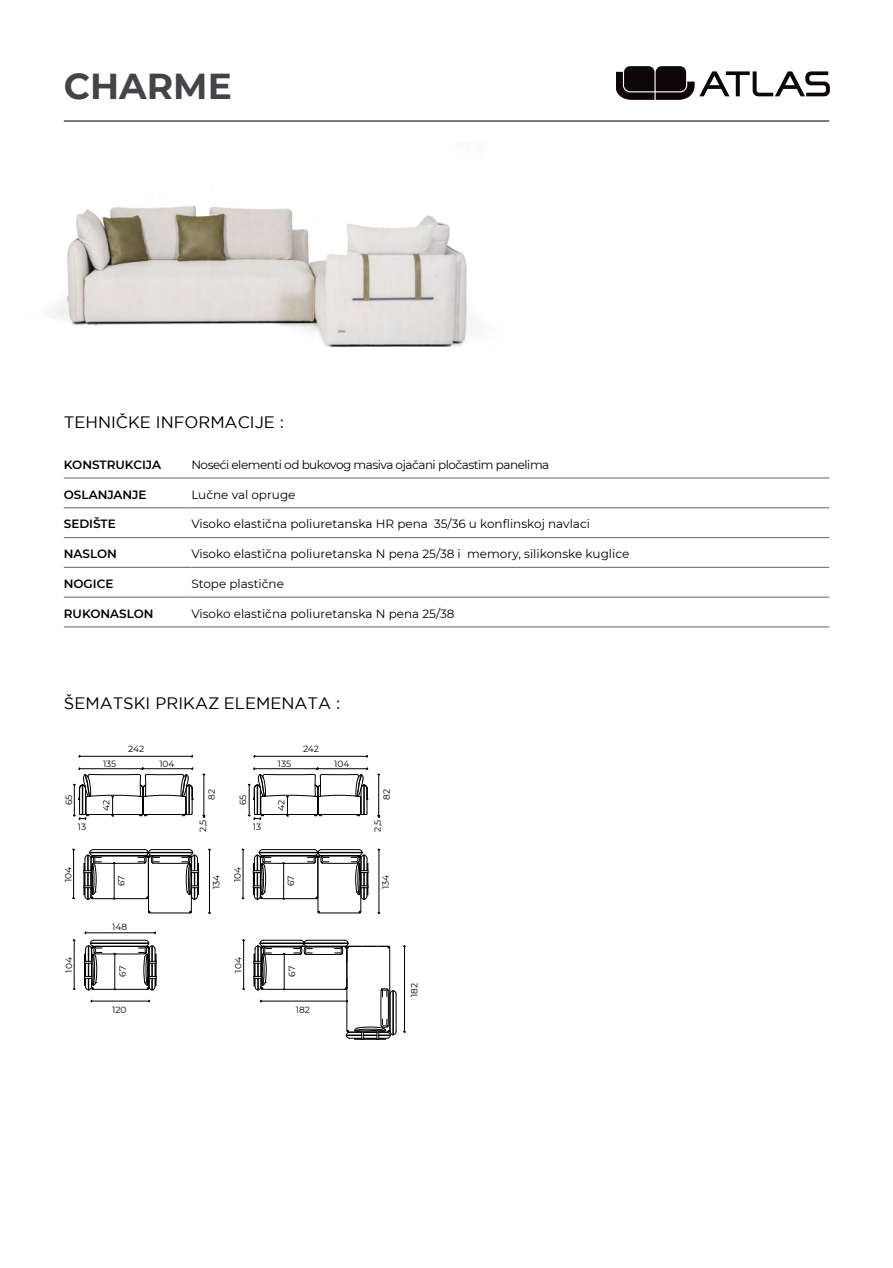
<style>
.page{position:relative;width:893px;height:1268px;background:#fff}
.page>*{position:absolute;margin:0;border:0;box-sizing:border-box;transform-origin:0 0}
.t1{font:700 36px "Montserrat";color:#454347}
.t2{font:16.5px "Gotham";color:#000}
.t3{font:12px "Montserrat";color:#000}
.t4{font:12px "Montserrat";letter-spacing:-.04em;color:#000}
.t5{font:600 12px "Montserrat";color:#000}
.t6{font:9px "Montserrat";color:#000}
</style>
<div class="page">
<img style="left:50px;top:206px;width:421px;height:142px">
<svg style="left:616px;top:66px;width:213px;height:34px"></svg>
<hr style="left:64px;top:120px;width:765px;height:2px;background:#504f53">
<hr style="left:64px;top:477px;width:127px;height:1px;background:#757378">
<hr style="left:191px;top:477px;width:638px;height:1px;background:#757378">
<hr style="left:64px;top:507px;width:127px;height:1px;background:#757378">
<hr style="left:191px;top:507px;width:638px;height:1px;background:#757378">
<hr style="left:64px;top:537px;width:127px;height:1px;background:#757378">
<hr style="left:191px;top:537px;width:638px;height:1px;background:#757378">
<hr style="left:64px;top:566px;width:127px;height:2px;background:#757378">
<hr style="left:191px;top:566px;width:638px;height:2px;background:#757378">
<hr style="left:64px;top:596px;width:127px;height:1px;background:#757378">
<hr style="left:191px;top:596px;width:638px;height:1px;background:#757378">
<hr style="left:64px;top:626px;width:127px;height:1px;background:#757378">
<hr style="left:191px;top:626px;width:638px;height:1px;background:#757378">
<hr style="left:79px;top:755px;width:114px;height:1px;background:#000">
<hr style="left:204px;top:773px;width:1px;height:43px;background:#000">
<hr style="left:73px;top:849px;width:1px;height:49px;background:#000">
<hr style="left:209px;top:849px;width:1px;height:64px;background:#000">
<hr style="left:74px;top:939px;width:1px;height:50px;background:#000">
<hr style="left:85px;top:932px;width:71px;height:1px;background:#000">
<hr style="left:91px;top:1000px;width:59px;height:1px;background:#000">
<hr style="left:254px;top:755px;width:113px;height:1px;background:#000">
<hr style="left:378px;top:773px;width:1px;height:43px;background:#000">
<hr style="left:243px;top:849px;width:1px;height:49px;background:#000">
<hr style="left:379px;top:849px;width:1px;height:64px;background:#000">
<hr style="left:243px;top:939px;width:1px;height:50px;background:#000">
<hr style="left:404px;top:945px;width:1px;height:87px;background:#000">
<svg style="left:83px;top:849px;width:116px;height:64px"></svg>
<svg style="left:84px;top:939px;width:73px;height:51px"></svg>
<svg style="left:253px;top:849px;width:116px;height:64px"></svg>
<svg style="left:253px;top:939px;width:144px;height:100px"></svg>
<svg style="left:73px;top:767px;width:121px;height:52px"></svg>
<svg style="left:248px;top:767px;width:121px;height:52px"></svg>
<h1 class="t1" style="left:64px;top:60px;width:170px">CHARME</h1>
<h2 class="t2" style="left:64px;top:411px;width:222px">TEHNIČKE INFORMACIJE :</h2>
<p class="t5" style="left:64px;top:456px;width:99px">KONSTRUKCIJA</p>
<p class="t4" style="left:191px;top:456px;width:359px">Noseći elementi od bukovog masiva ojačani pločastim panelima</p>
<p class="t5" style="left:64px;top:486px;width:84px">OSLANJANJE</p>
<p class="t3" style="left:191px;top:486px;width:106px">Lučne val opruge</p>
<p class="t5" style="left:64px;top:515px;width:54px">SEDIŠTE</p>
<p class="t3" style="left:191px;top:516px;width:400px">Visoko elastična poliuretanska HR pena 35/36 u konflinskoj navlaci</p>
<p class="t5" style="left:64px;top:545px;width:55px">NASLON</p>
<p class="t3" style="left:191px;top:545px;width:439px">Visoko elastična poliuretanska N pena 25/38 i memory, silikonske kuglice</p>
<p class="t5" style="left:64px;top:575px;width:51px">NOGICE</p>
<p class="t3" style="left:191px;top:575px;width:94px">Stope plastične</p>
<p class="t5" style="left:64px;top:605px;width:91px">RUKONASLON</p>
<p class="t3" style="left:191px;top:605px;width:265px">Visoko elastična poliuretanska N pena 25/38</p>
<h2 class="t2" style="left:64px;top:692px;width:278px">ŠEMATSKI PRIKAZ ELEMENATA :</h2>
<p class="t6" style="left:128px;top:742px;width:17px">242</p>
<p class="t6" style="left:303px;top:742px;width:17px">242</p>
<p class="t6" style="left:103px;top:757px;width:15px">135</p>
<p class="t6" style="left:159px;top:757px;width:17px">104</p>
<p class="t6" style="left:278px;top:757px;width:15px">135</p>
<p class="t6" style="left:334px;top:757px;width:17px">104</p>
<p class="t6" style="left:63px;top:805px;width:12px;rotate:-90deg">65</p>
<p class="t6" style="left:100px;top:811px;width:13px;rotate:-90deg">42</p>
<p class="t6" style="left:205px;top:800px;width:12px;rotate:-90deg">82</p>
<p class="t6" style="left:237px;top:805px;width:12px;rotate:-90deg">65</p>
<p class="t6" style="left:275px;top:811px;width:13px;rotate:-90deg">42</p>
<p class="t6" style="left:380px;top:800px;width:12px;rotate:-90deg">82</p>
<p class="t6" style="left:78px;top:820px;width:10px">13</p>
<p class="t6" style="left:197px;top:831px;width:14px;rotate:-90deg">2,5</p>
<p class="t6" style="left:253px;top:820px;width:10px">13</p>
<p class="t6" style="left:372px;top:831px;width:14px;rotate:-90deg">2,5</p>
<p class="t6" style="left:62px;top:881px;width:17px;rotate:-90deg">104</p>
<p class="t6" style="left:115px;top:885px;width:12px;rotate:-90deg">67</p>
<p class="t6" style="left:210px;top:889px;width:16px;rotate:-90deg">134</p>
<p class="t6" style="left:231px;top:881px;width:17px;rotate:-90deg">104</p>
<p class="t6" style="left:285px;top:885px;width:12px;rotate:-90deg">67</p>
<p class="t6" style="left:379px;top:889px;width:16px;rotate:-90deg">134</p>
<p class="t6" style="left:112px;top:920px;width:17px">148</p>
<p class="t6" style="left:63px;top:972px;width:17px;rotate:-90deg">104</p>
<p class="t6" style="left:116px;top:976px;width:12px;rotate:-90deg">67</p>
<p class="t6" style="left:232px;top:972px;width:17px;rotate:-90deg">104</p>
<p class="t6" style="left:286px;top:976px;width:12px;rotate:-90deg">67</p>
<p class="t6" style="left:408px;top:996px;width:16px;rotate:-90deg">182</p>
<p class="t6" style="left:112px;top:1003px;width:16px">120</p>
<p class="t6" style="left:296px;top:1003px;width:16px">182</p>
</div>
